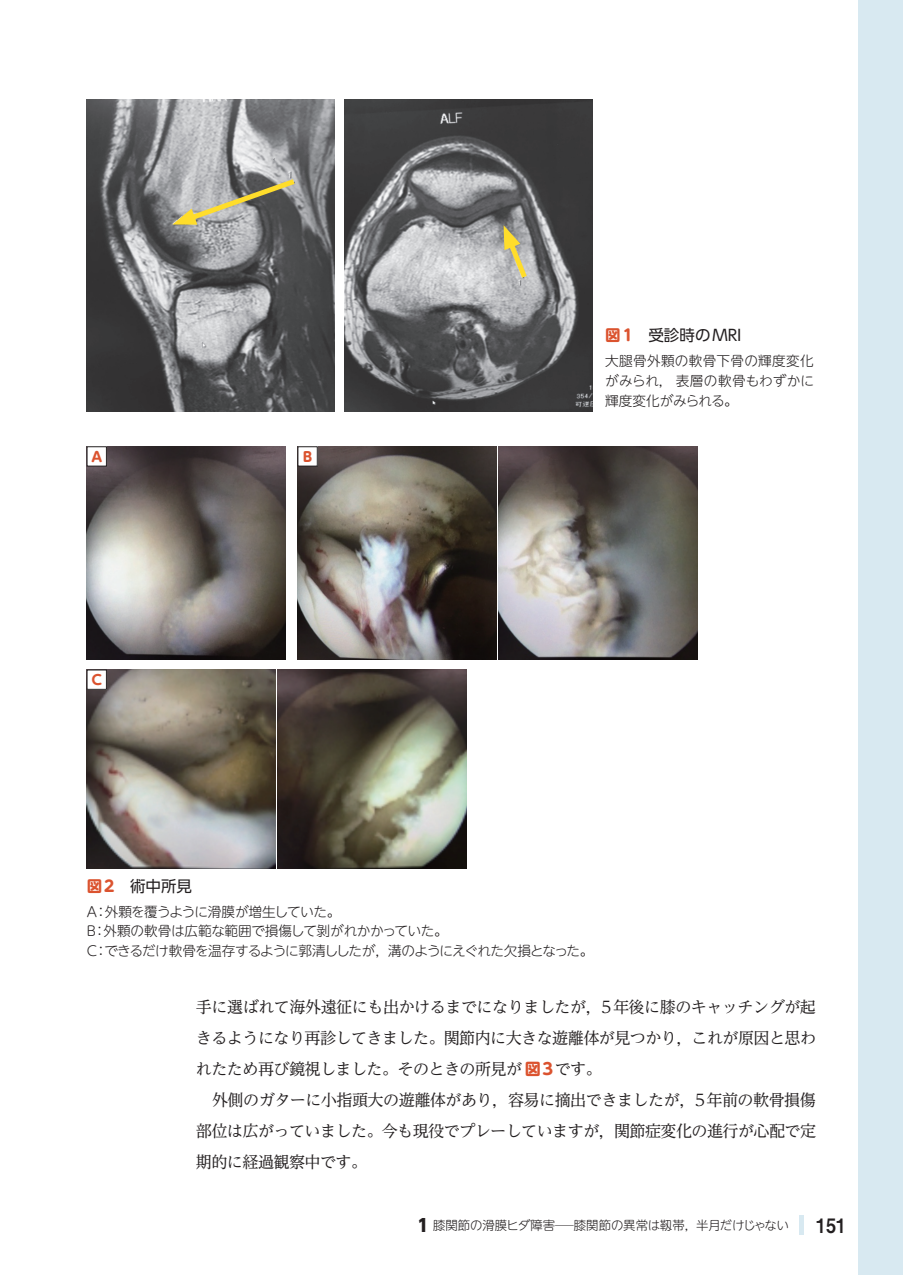
<style>
.page{position:relative;width:903px;height:1275px;background:#fff}
.page>*{position:absolute;margin:0;border:0;box-sizing:border-box;transform-origin:0 0}
.t1{font:19.78px "Midashi Go Pro MB31";color:#231f20;scale:.9 1}
.t2{font:16.1px/31px "UD Reimin Pro";letter-spacing:-.04em;color:#231f20;text-align:justify}
.t3{font:15.58px "UD Shin Go Pro";color:#231f20}
.t4{font:300 13.65px/19.8px "UD Shin M Go Pro";letter-spacing:-.03em;color:#231f20;text-align:justify}
.t5{font:700 13.65px "UD Shin M Go Pro";color:#db532f}
.t6{font:300 12.42px "UD Shin M Go Pro";letter-spacing:-.01em;color:#231f20}
.s1{font-family:"UD Shin M Go Pro";font-weight:700;color:#db532f}
.s2{font-family:"UD Shin Go Pro";font-weight:800;font-size:17.32px}
</style>
<div class="page">
<div style="left:858px;top:0;width:45px;height:1275px;background:#d8e9f1"></div>
<div style="left:799px;top:1215px;width:5px;height:20px;background:#d8e9f1"></div>
<img style="left:87px;top:99px;width:248px;height:313px">
<img style="left:345px;top:99px;width:248px;height:313px">
<svg style="left:172px;top:175px;width:128px;height:51px"></svg>
<svg style="left:502px;top:225px;width:29px;height:58px"></svg>
<img style="left:87px;top:446px;width:198px;height:214px">
<img style="left:298px;top:446px;width:198px;height:214px">
<img style="left:499px;top:446px;width:198px;height:214px">
<div style="left:87px;top:447px;width:19px;height:19px;background:#fff"></div>
<div style="left:87px;top:446px;width:20px;height:20px;border:1px solid #231f20"></div>
<div style="left:298px;top:447px;width:19px;height:19px;background:#fff"></div>
<img style="left:87px;top:670px;width:188px;height:198px">
<img style="left:278px;top:670px;width:188px;height:198px">
<div style="left:87px;top:670px;width:19px;height:19px;background:#fff"></div>
<div style="left:87px;top:670px;width:20px;height:20px;border:1px solid #231f20"></div>
<p class="t5" style="left:91px;top:445px;width:12px">A</p>
<p class="t5" style="left:303px;top:445px;width:11px">B</p>
<p class="t3" style="left:605px;top:323px;width:138px"><span class="s1">図1</span>　受診時のMRI</p>
<p class="t4" style="left:605px;top:350px;width:210px">大腿骨外顆の軟骨下骨の輝度変化がみられ，表層の軟骨もわずかに輝度変化がみられる。</p>
<p class="t5" style="left:91px;top:668px;width:12px">C</p>
<p class="t3" style="left:87px;top:873px;width:107px"><span class="s1">図2</span>　術中所見</p>
<p class="t4" style="left:87px;top:901px;width:508px;text-align:left">A：外顆を覆うように滑膜が増生していた。<br>B：外顆の軟骨は広範な範囲で損傷して剝がれかかっていた。<br>C：できるだけ軟骨を温存するように郭清ししたが，溝のようにえぐれた欠損となった。</p>
<p class="t2" style="left:196px;top:990px;width:622px">手に選ばれて海外遠征にも出かけるまでになりましたが，5年後に膝のキャッチングが起きるようになり再診してきました。関節内に大きな遊離体が見つかり，これが原因と思われたため再び鏡視しました。そのときの所見が<span class="s1">図3</span>です。</p>
<p class="t2" style="left:196px;top:1083px;width:622px;text-indent:16px">外側のガターに小指頭大の遊離体があり，容易に摘出できましたが，5年前の軟骨損傷部位は広がっていました。今も現役でプレーしていますが，関節症変化の進行が心配で定期的に経過観察中です。</p>
<p class="t6" style="left:417px;top:1215px;width:373px"><span class="s2">1</span> 膝関節の滑膜ヒダ障害─膝関節の異常は靱帯，半月だけじゃない</p>
<p class="t1" style="left:816px;top:1210px;width:35px">151</p>
</div>
